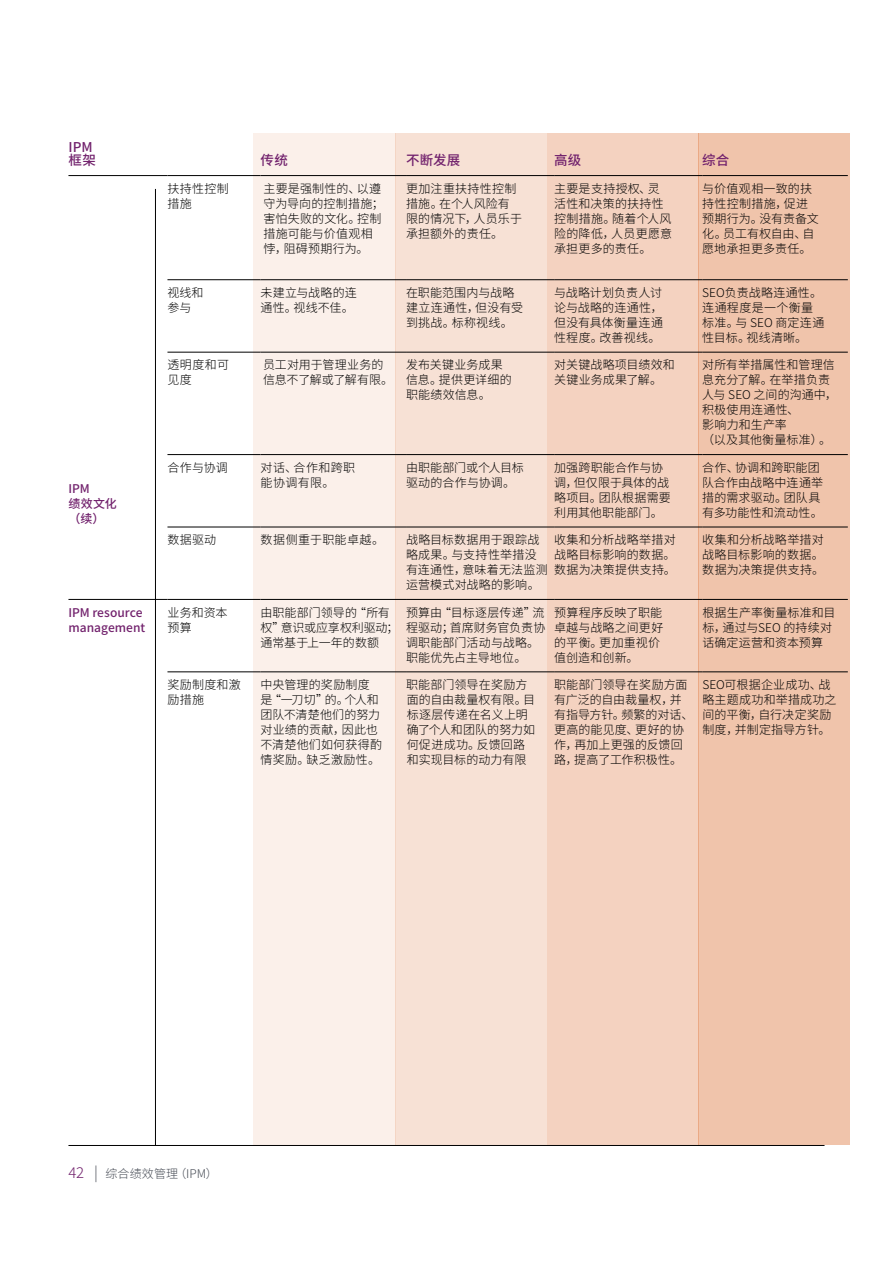
<style>
.page{position:relative;width:893px;height:1263px;background:#fff}
.page>*{position:absolute;margin:0;border:0;box-sizing:border-box;transform-origin:0 0}
.t1{font:500 13.5px/13.5px "Source Han Sans CN";letter-spacing:.005em;color:#72226d}
.t2{font:300 12px/15px "Source Han Sans CN";letter-spacing:.01em;color:#000}
.t3{font:300 12px/15px "Source Han Sans CN";letter-spacing:.015em;color:#000101}
.t4{font:500 12px/15px "Source Han Sans CN";color:#72226d}
.t5{font:300 12px "Source Han Sans CN";letter-spacing:.01em;color:#474c55}
.t6{font:300 12px/15px "Source Han Sans CN";letter-spacing:.035em;color:#000}
.t7{font:300 12px "Source Han Sans CN";letter-spacing:.03em;color:#000}
.s1{color:#000}
.s2{font-size:15px;color:#72226d}
.s3{font-size:15px}
</style>
<div class="page">
<div style="left:253px;top:133px;width:142px;height:1012px;background:#fbf0ea"></div>
<div style="left:395px;top:133px;width:152px;height:1012px;background:#f7e1d5"></div>
<div style="left:547px;top:133px;width:151px;height:1012px;background:#f4d2c0"></div>
<div style="left:698px;top:133px;width:152px;height:1012px;background:#f0c4ab"></div>
<hr style="left:68px;top:1145px;width:756px;height:1px;background:#000">
<hr style="left:68px;top:175px;width:99px;height:1px;background:#000">
<hr style="left:167px;top:175px;width:93px;height:1px;background:#000">
<hr style="left:260px;top:175px;width:146px;height:1px;background:#000">
<hr style="left:406px;top:175px;width:148px;height:1px;background:#000">
<hr style="left:554px;top:175px;width:148px;height:1px;background:#000">
<hr style="left:702px;top:175px;width:146px;height:1px;background:#000">
<hr style="left:167px;top:352px;width:93px;height:1px;background:#000">
<hr style="left:167px;top:454px;width:93px;height:1px;background:#000">
<hr style="left:260px;top:454px;width:146px;height:1px;background:#000">
<hr style="left:406px;top:454px;width:148px;height:1px;background:#000">
<hr style="left:554px;top:454px;width:148px;height:1px;background:#000">
<hr style="left:702px;top:454px;width:146px;height:1px;background:#000">
<hr style="left:260px;top:527px;width:146px;height:1px;background:#000">
<hr style="left:406px;top:527px;width:148px;height:1px;background:#000">
<hr style="left:554px;top:527px;width:148px;height:1px;background:#000">
<hr style="left:702px;top:527px;width:146px;height:1px;background:#000">
<hr style="left:260px;top:279px;width:146px;height:1px;background:#000">
<hr style="left:406px;top:279px;width:148px;height:1px;background:#000">
<hr style="left:554px;top:279px;width:148px;height:1px;background:#000">
<hr style="left:702px;top:279px;width:146px;height:1px;background:#000">
<hr style="left:167px;top:527px;width:93px;height:1px;background:#000">
<hr style="left:260px;top:599px;width:146px;height:1px;background:#000">
<hr style="left:406px;top:599px;width:148px;height:1px;background:#000">
<hr style="left:554px;top:599px;width:148px;height:1px;background:#000">
<hr style="left:702px;top:599px;width:146px;height:1px;background:#000">
<hr style="left:406px;top:672px;width:148px;height:1px;background:#000">
<hr style="left:554px;top:672px;width:148px;height:1px;background:#000">
<hr style="left:702px;top:672px;width:146px;height:1px;background:#000">
<hr style="left:167px;top:279px;width:93px;height:1px;background:#000">
<hr style="left:260px;top:352px;width:146px;height:1px;background:#000">
<hr style="left:406px;top:352px;width:148px;height:1px;background:#000">
<hr style="left:554px;top:352px;width:148px;height:1px;background:#000">
<hr style="left:702px;top:352px;width:146px;height:1px;background:#000">
<hr style="left:68px;top:599px;width:99px;height:1px;background:#000">
<hr style="left:167px;top:599px;width:93px;height:1px;background:#000">
<hr style="left:167px;top:672px;width:93px;height:1px;background:#000">
<hr style="left:260px;top:672px;width:146px;height:1px;background:#000">
<hr style="left:155px;top:189px;width:1px;height:956px;background:#000">
<p class="t1" style="left:68px;top:140px;width:29px">IPM框架</p>
<p class="t4" style="left:68px;top:481px;width:50px">IPM<br>绩效文化（续）</p>
<p class="t1" style="left:260px;top:154px;width:29px">传统</p>
<p class="t1" style="left:406px;top:154px;width:56px">不断发展</p>
<p class="t1" style="left:554px;top:154px;width:29px">高级</p>
<p class="t1" style="left:702px;top:154px;width:29px">综合</p>
<p class="t2" style="left:167px;top:181px;width:63px">扶持性控制措施</p>
<p class="t2" style="left:263px;top:181px;width:122px">主要是强制性的、以遵守为导向的控制措施；害怕失败的文化。控制措施可能与价值观相悖，阻碍预期行为。</p>
<p class="t2" style="left:406px;top:181px;width:117px">更加注重扶持性控制措施。在个人风险有限的情况下，人员乐于承担额外的责任。</p>
<p class="t2" style="left:554px;top:181px;width:119px">主要是支持授权、灵活性和决策的扶持性控制措施。随着个人风险的降低，人员更愿意承担更多的责任。</p>
<p class="t2" style="left:702px;top:181px;width:118px">与价值观相一致的扶持性控制措施，促进预期行为。没有责备文化。员工有权自由、自愿地承担更多责任。</p>
<p class="t3" style="left:167px;top:285px;width:37px">视线和参与</p>
<p class="t2" style="left:260px;top:285px;width:98px">未建立与战略的连通性。视线不佳。</p>
<p class="t2" style="left:406px;top:285px;width:119px">在职能范围内与战略建立连通性，但没有受到挑战。标称视线。</p>
<p class="t3" style="left:554px;top:285px;width:110px;text-align:justify">与战略计划负责人讨论与战略的连通性，但没有具体衡量连通性程度。改善视线。</p>
<p class="t2" style="left:702px;top:285px;width:124px">SEO负责战略连通性。连通程度是一个衡量标准。与 SEO 商定连通性目标。视线清晰。</p>
<p class="t2" style="left:167px;top:358px;width:63px">透明度和可见度</p>
<p class="t2" style="left:263px;top:358px;width:132px">员工对用于管理业务的信息不了解或了解有限。</p>
<p class="t2" style="left:406px;top:358px;width:107px">发布关键业务成果信息。提供更详细的职能绩效信息。</p>
<p class="t2" style="left:554px;top:358px;width:122px">对关键战略项目绩效和关键业务成果了解。</p>
<p class="t2" style="left:702px;top:358px;width:136px">对所有举措属性和管理信息充分了解。在举措负责人与 SEO 之间的沟通中，积极使用连通性、<br>影响力和生产率<br>（以及其他衡量标准）。</p>
<p class="t3" style="left:167px;top:460px;width:62px">合作与协调</p>
<p class="t6" style="left:260px;top:460px;width:96px">对话、合作和跨职能协调有限。</p>
<p class="t2" style="left:406px;top:460px;width:119px">由职能部门或个人目标驱动的合作与协调。</p>
<p class="t2" style="left:554px;top:460px;width:118px">加强跨职能合作与协调，但仅限于具体的战略项目。团队根据需要利用其他职能部门。</p>
<p class="t2" style="left:702px;top:460px;width:122px">合作、协调和跨职能团队合作由战略中连通举措的需求驱动。团队具有多功能性和流动性。</p>
<p class="t3" style="left:168px;top:533px;width:50px">数据驱动</p>
<p class="t7" style="left:261px;top:533px;width:125px">数据侧重于职能卓越。</p>
<p class="t2" style="left:406px;top:533px;width:143px">战略目标数据用于跟踪战略成果。与支持性举措没有连通性，意味着无法监测运营模式对战略的影响。</p>
<p class="t2" style="left:554px;top:533px;width:123px;text-align:justify">收集和分析战略举措对战略目标影响的数据。数据为决策提供支持。</p>
<p class="t2" style="left:702px;top:533px;width:123px;text-align:justify">收集和分析战略举措对战略目标影响的数据。数据为决策提供支持。</p>
<p class="t4" style="left:69px;top:605px;width:78px">IPM resource management</p>
<p class="t3" style="left:168px;top:605px;width:61px">业务和资本预算</p>
<p class="t2" style="left:261px;top:605px;width:140px">由职能部门领导的“所有权”意识或应享权利驱动；通常基于上一年的数额</p>
<p class="t2" style="left:406px;top:605px;width:141px">预算由“目标逐层传递”流程驱动；首席财务官负责协调职能部门活动与战略。职能优先占主导地位。</p>
<p class="t2" style="left:554px;top:605px;width:111px">预算程序反映了职能卓越与战略之间更好的平衡。更加重视价值创造和创新。</p>
<p class="t2" style="left:702px;top:605px;width:135px">根据生产率衡量标准和目标，通过与SEO 的持续对话确定运营和资本预算</p>
<p class="t3" style="left:168px;top:677px;width:75px">奖励制度和激励措施</p>
<p class="t3" style="left:261px;top:677px;width:123px">中央管理的奖励制度是<span class="s1">“</span>一刀切”的。个人和团队不清楚他们的努力对业绩的贡献，因此也不清楚他们如何获得酌情奖励。缺乏激励性。</p>
<p class="t2" style="left:406px;top:677px;width:131px">职能部门领导在奖励方面的自由裁量权有限。目标逐层传递在名义上明确了个人和团队的努力如何促进成功。反馈回路和实现目标的动力有限</p>
<p class="t2" style="left:554px;top:677px;width:141px">职能部门领导在奖励方面有广泛的自由裁量权，并有指导方针。频繁的对话、更高的能见度、更好的协作，再加上更强的反馈回路，提高了工作积极性。</p>
<p class="t2" style="left:702px;top:677px;width:136px">SEO可根据企业成功、战略主题成功和举措成功之间的平衡，自行决定奖励制度，并制定指导方针。</p>
<p class="t5" style="left:68px;top:1166px;width:151px"><span class="s2">42</span> <span class="s3">|</span> 综合绩效管理（IPM）</p>
</div>
